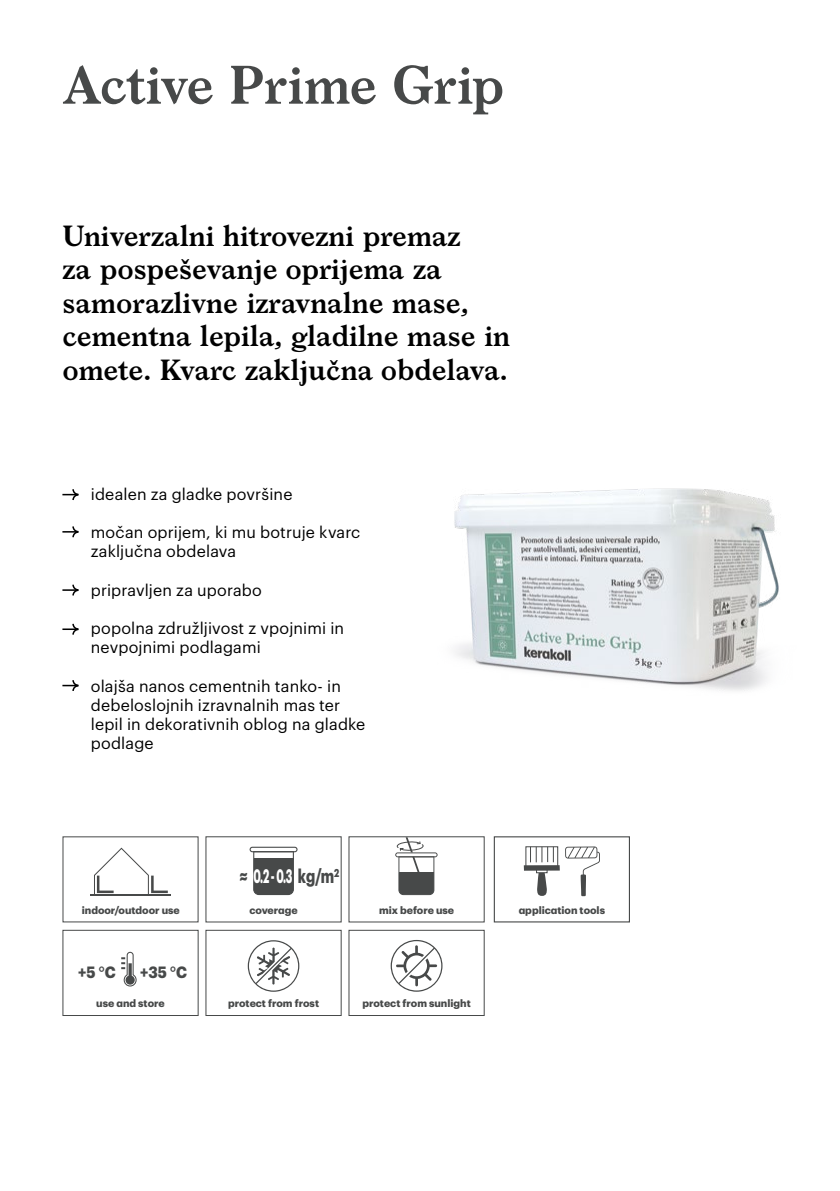
<style>
.page{position:relative;width:840px;height:1191px;background:#fff}
.page>*{position:absolute;margin:0;border:0;box-sizing:border-box;transform-origin:0 0}
.t1{font:600 52px "Larish Neue";letter-spacing:-.01em;color:#474949}
.t2{font:600 28px/33.6px "Larish Neue";color:#000}
.t3{font:700 19.2px "Graphik";color:#fff;scale:.53 1}
.t4{font:16px/19.2px "Graphik";letter-spacing:.01em;color:#000}
.t5{font:700 16px "Graphik";color:#474949;scale:.9 1}
.t6{font:700 10.4px "Graphik";color:#474949}
.s1{color:#474949}
</style>
<div class="page">
<img style="left:454px;top:488px;width:325px;height:203px">
<svg style="left:62px;top:489px;width:17px;height:12px"></svg>
<svg style="left:62px;top:526px;width:17px;height:12px"></svg>
<svg style="left:62px;top:623px;width:17px;height:12px"></svg>
<svg style="left:62px;top:584px;width:17px;height:12px"></svg>
<svg style="left:62px;top:680px;width:17px;height:11px"></svg>
<svg style="left:94px;top:847px;width:74px;height:48px"></svg>
<hr style="left:90px;top:895px;width:81px;height:1px;background:#474949">
<div style="left:205px;top:836px;width:136px;height:86px;border:1px solid #474949"></div>
<svg style="left:249px;top:846px;width:48px;height:6px"></svg>
<svg style="left:253px;top:851px;width:41px;height:44px;background:#5f6161"></svg>
<hr style="left:253px;top:858px;width:40px;height:1px;background:#474949">
<svg style="left:395px;top:852px;width:42px;height:5px"></svg>
<svg style="left:397px;top:836px;width:37px;height:59px"></svg>
<div style="left:493px;top:836px;width:136px;height:86px;border:1px solid #474949"></div>
<svg style="left:565px;top:846px;width:34px;height:50px"></svg>
<svg style="left:536px;top:873px;width:10px;height:23px"></svg>
<hr style="left:536px;top:868px;width:11px;height:4px;background:#878989">
<div style="left:536px;top:868px;width:11px;height:5px;border:1px solid #474949"></div>
<div style="left:525px;top:846px;width:33px;height:22px;border:1px solid #474949"></div>
<svg style="left:530px;top:846px;width:23px;height:16px"></svg>
<div style="left:523px;top:865px;width:36px;height:5px;background:#474949"></div>
<div style="left:62px;top:929px;width:136px;height:87px;border:1px solid #474949"></div>
<svg style="left:121px;top:951px;width:16px;height:36px"></svg>
<div style="left:205px;top:929px;width:136px;height:87px;border:1px solid #474949"></div>
<svg style="left:247px;top:940px;width:52px;height:51px"></svg>
<div style="left:348px;top:929px;width:136px;height:87px;border:1px solid #474949"></div>
<svg style="left:390px;top:940px;width:52px;height:51px"></svg>
<h1 class="t1" style="left:62px;top:45px;width:443px">Active Prime Grip</h1>
<h2 class="t2" style="left:62px;top:216px;width:449px">Univerzalni hitrovezni premaz<br>za pospeševanje oprijema za samorazlivne izravnalne mase, cementna lepila, gladilne mase in omete. Kvarc zaključna obdelava.</h2>
<p class="t4" style="left:91px;top:483px;width:203px">idealen za gladke površine</p>
<p class="t4" style="left:91px;top:521px;width:271px">močan oprijem, ki mu botruje kvarc zaključna obdelava</p>
<p class="t4" style="left:91px;top:579px;width:172px">pripravljen za uporabo</p>
<p class="t4" style="left:91px;top:617px;width:254px">popolna združljivost z vpojnimi in nevpojnimi podlagami</p>
<p class="t4" style="left:91px;top:675px;width:276px">olajša nanos cementnih tanko- in debeloslojnih izravnalnih mas ter lepil in dekorativnih oblog na gladke podlage</p>
<p class="t3" style="left:239px;top:861px;width:190px"><span class="s1">≈</span> 0.2 - 0.3 <span class="s1">kg/m</span><sup>2</sup></p>
<p class="t6" style="left:82px;top:901px;width:100px">indoor/outdoor use</p>
<p class="t6" style="left:249px;top:901px;width:50px">coverage</p>
<p class="t5" style="left:78px;top:960px;width:43px">+5 °C</p>
<p class="t5" style="left:140px;top:960px;width:54px">+35 °C</p>
<p class="t6" style="left:379px;top:901px;width:76px">mix before use</p>
<p class="t6" style="left:518px;top:901px;width:88px">application tools</p>
<p class="t6" style="left:96px;top:995px;width:70px">use and store</p>
<p class="t6" style="left:228px;top:995px;width:92px">protect from frost</p>
<p class="t6" style="left:362px;top:995px;width:110px">protect from sunlight</p>
</div>
